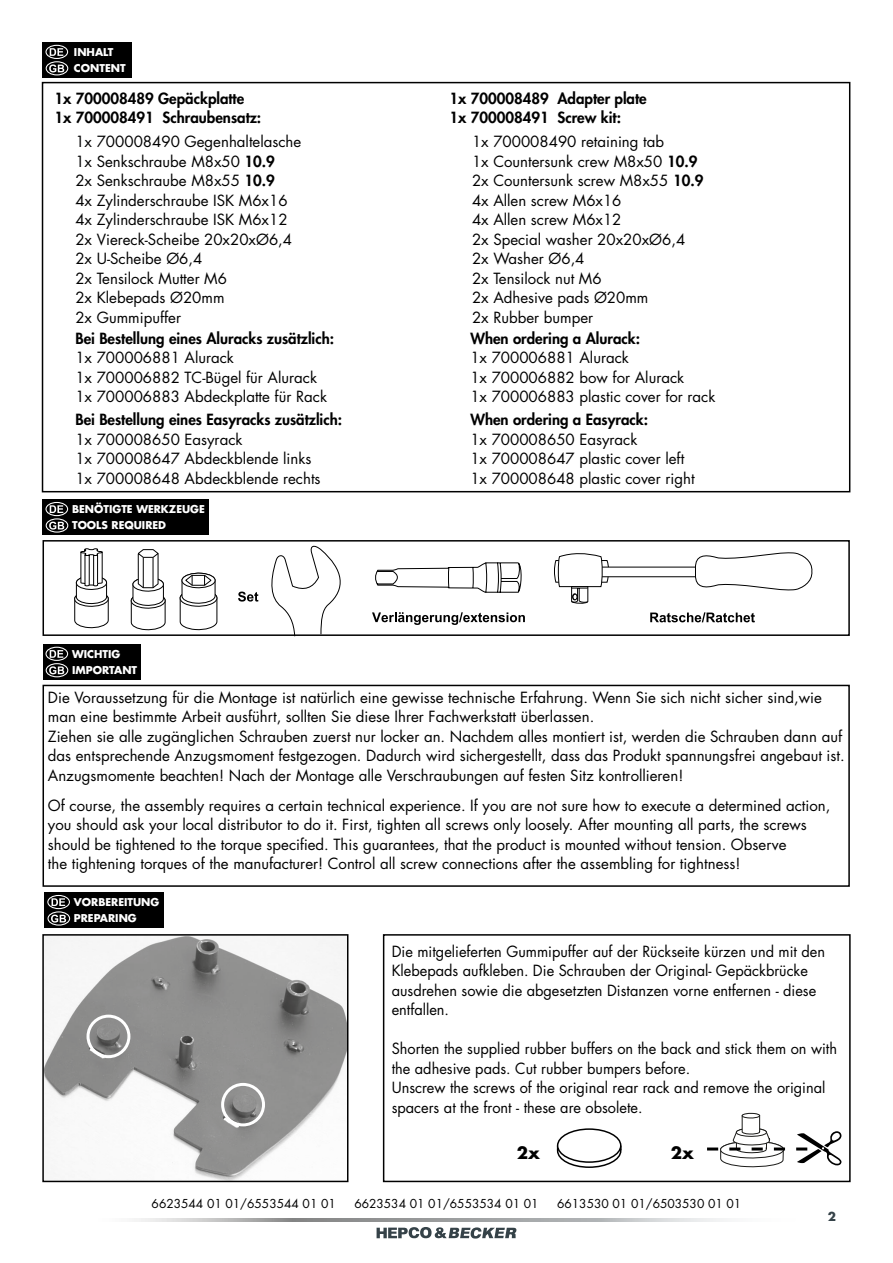
<style>
.page{position:relative;width:893px;height:1263px;background:#fff}
.page>*{position:absolute;margin:0;border:0;box-sizing:border-box;transform-origin:0 0}
.t1{font:700 16.5px "Futura Std";color:#000}
.t2{font:15px/19.5px "Futura Std";color:#000}
.t3{font:800 15px/19.5px "Futura Std";color:#000}
.t4{font:12px "Futura Std";color:#000}
.t5{font:700 12px "Futura Std";color:#354248}
.t6{font:700 10.5px/16.5px "Futura Std";color:#fff}
.s1{font-weight:800}
</style>
<div class="page">
<svg style="left:134px;top:1218px;width:593px;height:3px;background:#b3b4b5"></svg>
<svg style="left:377px;top:1227px;width:139px;height:11px"></svg>
<div style="left:43px;top:685px;width:807px;height:202px;border:2px solid #000"></div>
<div style="left:43px;top:644px;width:97px;height:36px;background:#000"></div>
<svg style="left:50px;top:650px;width:13px;height:8px"></svg>
<div style="left:45px;top:647px;width:23px;height:14px;border:1px solid #fff;border-radius:50%"></div>
<svg style="left:49px;top:666px;width:15px;height:8px"></svg>
<div style="left:46px;top:663px;width:22px;height:14px;border:1px solid #fff;border-radius:50%"></div>
<svg style="left:74px;top:548px;width:35px;height:81px"></svg>
<div style="left:43px;top:540px;width:807px;height:96px;border:2px solid #000"></div>
<svg style="left:238px;top:592px;width:20px;height:10px"></svg>
<svg style="left:269px;top:545px;width:544px;height:92px"></svg>
<svg style="left:179px;top:572px;width:39px;height:59px"></svg>
<svg style="left:130px;top:549px;width:36px;height:82px"></svg>
<div style="left:43px;top:500px;width:166px;height:35px;background:#000"></div>
<svg style="left:50px;top:505px;width:13px;height:8px"></svg>
<div style="left:45px;top:502px;width:23px;height:14px;border:1px solid #fff;border-radius:50%"></div>
<svg style="left:49px;top:522px;width:15px;height:8px"></svg>
<div style="left:46px;top:518px;width:22px;height:15px;border:1px solid #fff;border-radius:50%"></div>
<div style="left:42px;top:82px;width:808px;height:410px;border:2px solid #000"></div>
<div style="left:43px;top:43px;width:89px;height:35px;background:#000"></div>
<svg style="left:50px;top:48px;width:13px;height:8px"></svg>
<div style="left:45px;top:45px;width:23px;height:14px;border:1px solid #fff;border-radius:50%"></div>
<svg style="left:49px;top:64px;width:15px;height:8px"></svg>
<div style="left:46px;top:61px;width:22px;height:14px;border:1px solid #fff;border-radius:50%"></div>
<img style="left:45px;top:937px;width:300px;height:242px">
<div style="left:42px;top:934px;width:306px;height:248px;border:2px solid #000"></div>
<div style="left:383px;top:934px;width:468px;height:248px;border:2px solid #000"></div>
<div style="left:44px;top:893px;width:119px;height:35px;background:#000"></div>
<svg style="left:52px;top:898px;width:13px;height:8px"></svg>
<div style="left:47px;top:895px;width:23px;height:14px;border:1px solid #fff;border-radius:50%"></div>
<svg style="left:51px;top:915px;width:15px;height:7px"></svg>
<div style="left:48px;top:911px;width:22px;height:14px;border:1px solid #fff;border-radius:50%"></div>
<div style="left:87px;top:1015px;width:43px;height:43px;border:3px solid #fff;border-radius:50%"></div>
<div style="left:221px;top:1083px;width:44px;height:43px;border:3px solid #fff;border-radius:50%"></div>
<svg style="left:707px;top:1112px;width:134px;height:56px"></svg>
<svg style="left:558px;top:1134px;width:63px;height:33px"></svg>
<div style="left:557px;top:1133px;width:64px;height:35px;border:2px solid #000;border-radius:50%"></div>
<div style="left:557px;top:1145px;width:64px;height:5px;border:2px solid #000"></div>
<div style="left:558px;top:1129px;width:63px;height:33px;background:#fff;border-radius:50%"></div>
<div style="left:557px;top:1128px;width:64px;height:35px;border:2px solid #000;border-radius:50%"></div>
<p class="t6" style="left:74px;top:43px;width:53px">INHALT<br>CONTENT</p>
<p class="t3" style="left:55px;top:89px;width:208px">1x 700008489 Gepäckplatte<br>1x 700008491 Schraubensatz:</p>
<p class="t3" style="left:450px;top:89px;width:199px">1x 700008489 Adapter plate<br>1x 700008491 Screw kit:</p>
<p class="t2" style="left:75px;top:132px;width:227px">1x 700008490 Gegenhaltelasche<br>1x Senkschraube M8x50 <span class="s1">10.9<br></span>2x Senkschraube M8x55 <span class="s1">10.9<br></span>4x Zylinderschraube ISK M6x16<br>4x Zylinderschraube ISK M6x12<br>2x Viereck-Scheibe 20x20xØ6,4<br>2x U-Scheibe Ø6,4<br>2x Tensilock Mutter M6<br>2x Klebepads Ø20mm<br>2x Gummipuffer</p>
<p class="t2" style="left:472px;top:132px;width:233px">1x 700008490 retaining tab<br>1x Countersunk crew M8x50 <span class="s1">10.9<br></span>2x Countersunk screw M8x55 <span class="s1">10.9<br></span>4x Allen screw M6x16<br>4x Allen screw M6x12<br>2x Special washer 20x20xØ6,4<br>2x Washer Ø6,4<br>2x Tensilock nut M6<br>2x Adhesive pads Ø20mm<br>2x Rubber bumper</p>
<p class="t3" style="left:75px;top:328px;width:260px">Bei Bestellung eines Aluracks zusätzlich:</p>
<p class="t2" style="left:75px;top:348px;width:253px">1x 700006881 Alurack<br>1x 700006882 TC-Bügel für Alurack<br>1x 700006883 Abdeckplatte für Rack</p>
<p class="t3" style="left:75px;top:410px;width:268px">Bei Bestellung eines Easyracks zusätzlich:</p>
<p class="t2" style="left:75px;top:430px;width:247px">1x 700008650 Easyrack<br>1x 700008647 Abdeckblende links<br>1x 700008648 Abdeckblende rechts</p>
<p class="t6" style="left:72px;top:501px;width:134px">BENÖTIGTE WERKZEUGE<br>TOOLS REQUIRED</p>
<p class="t3" style="left:470px;top:328px;width:171px">When ordering a Alurack:</p>
<p class="t2" style="left:470px;top:348px;width:247px">1x 700006881 Alurack<br>1x 700006882 bow for Alurack<br>1x 700006883 plastic cover for rack</p>
<p class="t3" style="left:470px;top:410px;width:179px">When ordering a Easyrack:</p>
<p class="t2" style="left:470px;top:430px;width:226px">1x 700008650 Easyrack<br>1x 700008647 plastic cover left<br>1x 700008648 plastic cover right</p>
<p class="t6" style="left:72px;top:645px;width:67px">WICHTIG<br>IMPORTANT</p>
<p class="t2" style="left:48px;top:688px;width:798px">Die Voraussetzung für die Montage ist natürlich eine gewisse technische Erfahrung. Wenn Sie sich nicht sicher sind,wie man eine bestimmte Arbeit ausführt, sollten Sie diese Ihrer Fachwerkstatt überlassen.<br>Ziehen sie alle zugänglichen Schrauben zuerst nur locker an. Nachdem alles montiert ist, werden die Schrauben dann auf das entsprechende Anzugsmoment festgezogen. Dadurch wird sichergestellt, dass das Produkt spannungsfrei angebaut ist.<br>Anzugsmomente beachten! Nach der Montage alle Verschraubungen auf festen Sitz kontrollieren!</p>
<p class="t2" style="left:48px;top:796px;width:784px">Of course, the assembly requires a certain technical experience. If you are not sure how to execute a determined action, you should ask your local distributor to do it. First, tighten all screws only loosely. After mounting all parts, the screws should be tightened to the torque specified. This guarantees, that the product is mounted without tension. Observe<br>the tightening torques of the manufacturer! Control all screw connections after the assembling for tightness!</p>
<p class="t6" style="left:74px;top:893px;width:87px">VORBEREITUNG<br>PREPARING</p>
<p class="t2" style="left:392px;top:942px;width:435px">Die mitgelieferten Gummipuffer auf der Rückseite kürzen und mit den Klebepads aufkleben. Die Schrauben der Original- Gepäckbrücke ausdrehen sowie die abgesetzten Distanzen vorne entfernen - diese entfallen.</p>
<p class="t2" style="left:392px;top:1039px;width:447px">Shorten the supplied rubber buffers on the back and stick them on with the adhesive pads. Cut rubber bumpers before.<br>Unscrew the screws of the original rear rack and remove the original spacers at the front - these are obsolete.</p>
<p class="t1" style="left:517px;top:1141px;width:25px">2x</p>
<p class="t1" style="left:671px;top:1141px;width:25px">2x</p>
<p class="t4" style="left:152px;top:1196px;width:186px">6623544 01 01/6553544 01 01</p>
<p class="t4" style="left:354px;top:1196px;width:186px">6623534 01 01/6553534 01 01</p>
<p class="t4" style="left:557px;top:1196px;width:186px">6613530 01 01/6503530 01 01</p>
<p class="t5" style="left:828px;top:1208px;width:10px">2</p>
</div>
